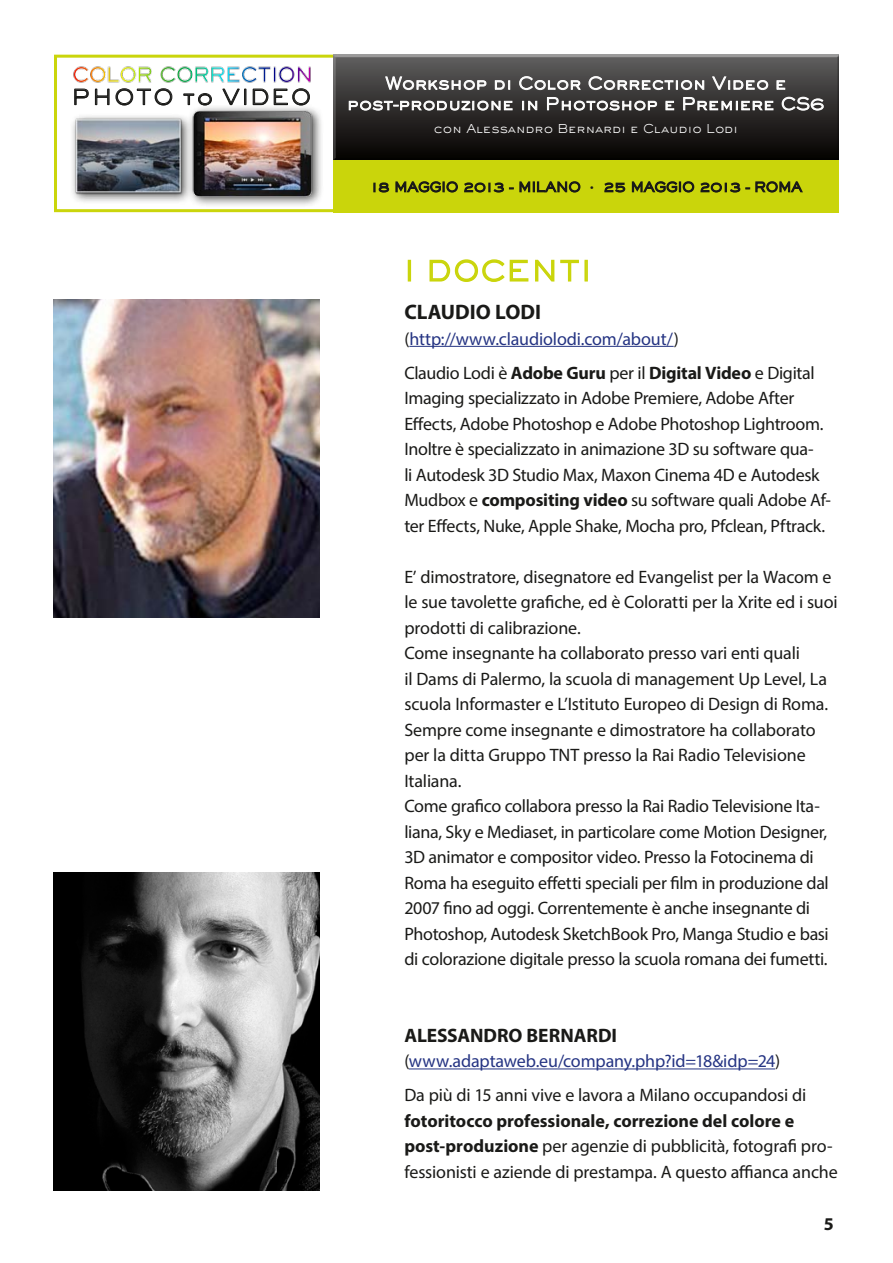
<style>
.page{position:relative;width:893px;height:1263px;background:#fff}
.page>*{position:absolute;margin:0;border:0;box-sizing:border-box;transform-origin:0 0}
.t1{font:27px "Rosy F Flight";letter-spacing:.05em;color:#cad50b}
.t2{font:700 21px "Myriad Pro";color:#1a1a18}
.t3{font:20.85px "Rosy F Flight";letter-spacing:.08em;color:#1a1a18}
.t4{font:700 19.5px "Myriad Pro";letter-spacing:-.005em;color:#1a1a18}
.t5{font:18px/25.5px "Myriad Pro";letter-spacing:-.015em;color:#1a1a18}
.t6{font:18px "Myriad Pro";letter-spacing:-.01em;color:#253483}
.t7{font:700 18px "Myriad Pro";color:#1a1a18}
.t8{font:16.5px/20.5px "Rosy F Flight";color:#fff;text-align:center}
.t9{font:12px "Rosy F Flight";color:#fff}
.s1{color:#1a1a18}
.s2{font-weight:700}
</style>
<div class="page">
<div style="left:54px;top:55px;width:785px;height:157px;border:3px solid #cad50b"></div>
<div style="left:333px;top:53px;width:507px;height:109px;background:#1a1a18;opacity:.75"></div>
<svg style="left:385px;top:73px;width:102px;height:21px;background:#6d6c6c"></svg>
<svg style="left:495px;top:80px;width:15px;height:10px"></svg>
<svg style="left:519px;top:76px;width:63px;height:14px"></svg>
<svg style="left:588px;top:76px;width:117px;height:14px;background:#7e7d7d"></svg>
<svg style="left:711px;top:76px;width:58px;height:14px"></svg>
<svg style="left:776px;top:80px;width:10px;height:10px"></svg>
<svg style="left:348px;top:100px;width:165px;height:11px;background:#807e7e"></svg>
<svg style="left:522px;top:100px;width:16px;height:11px"></svg>
<svg style="left:547px;top:97px;width:110px;height:14px;background:#706f6e"></svg>
<svg style="left:665px;top:100px;width:9px;height:11px"></svg>
<svg style="left:683px;top:97px;width:91px;height:14px"></svg>
<svg style="left:781px;top:96px;width:43px;height:15px"></svg>
<div style="left:334px;top:161px;width:505px;height:52px;background:#cad50b"></div>
<svg style="left:373px;top:181px;width:208px;height:12px"></svg>
<svg style="left:604px;top:181px;width:199px;height:12px"></svg>
<div style="left:70px;top:104px;width:254px;height:104px;background:#1a1a18;opacity:.75"></div>
<img style="left:56px;top:77px;width:278px;height:126px">
<svg style="left:74px;top:88px;width:15px;height:17px"></svg>
<svg style="left:95px;top:88px;width:78px;height:18px"></svg>
<svg style="left:183px;top:93px;width:29px;height:13px"></svg>
<svg style="left:222px;top:88px;width:24px;height:17px"></svg>
<svg style="left:253px;top:88px;width:57px;height:18px"></svg>
<img style="left:72px;top:66px;width:240px;height:18px">
<hr style="left:409px;top:346px;width:265px;height:1px;background:#253483">
<hr style="left:409px;top:1068px;width:366px;height:1px;background:#253483">
<div style="left:408px;top:260px;width:3px;height:22px;border:2px solid #cad50b"></div>
<svg style="left:429px;top:259px;width:150px;height:23px"></svg>
<div style="left:584px;top:260px;width:4px;height:22px;border:2px solid #cad50b"></div>
<img style="left:54px;top:300px;width:266px;height:318px">
<img style="left:54px;top:873px;width:266px;height:318px">
<p class="t3" style="left:72px;top:83px;width:240px">PHOTO to VIDEO</p>
<p class="t8" style="left:347px;top:73px;width:479px">Workshop di Color Correction Video e post-produzione in Photoshop e Premiere CS6</p>
<p class="t9" style="left:434px;top:120px;width:306px">con Alessandro Bernardi e Claudio Lodi</p>
<p class="t1" style="left:404px;top:253px;width:188px">I DOCENTI</p>
<p class="t2" style="left:404px;top:298px;width:138px">CLAUDIO LODI</p>
<p class="t6" style="left:404px;top:327px;width:276px"><span class="s1">(</span>http://www.claudiolodi.com/about/<span class="s1">)</span></p>
<p class="t5" style="left:404px;top:359px;width:428px">Claudio Lodi è <span class="s2">Adobe Guru</span> per il <span class="s2">Digital Video</span> e Digital Imaging specializzato in Adobe Premiere, Adobe After Effects, Adobe Photoshop e Adobe Photoshop Lightroom.<br>Inoltre è specializzato in animazione 3D su software qua-<br>li Autodesk 3D Studio Max, Maxon Cinema 4D e Autodesk Mudbox e <span class="s2">compositing video</span> su software quali Adobe Af&shy;ter Effects, Nuke, Apple Shake, Mocha pro, Pfclean, Pftrack.</p>
<p class="t5" style="left:404px;top:563px;width:435px">E’ dimostratore, disegnatore ed Evangelist per la Wacom e le sue tavolette grafiche, ed è Coloratti per la Xrite ed i suoi prodotti di calibrazione.</p>
<p class="t5" style="left:404px;top:640px;width:425px">Come insegnante ha collaborato presso vari enti quali<br>il Dams di Palermo, la scuola di management Up Level, La scuola Informaster e L’Istituto Europeo di Design di Roma.<br>Sempre come insegnante e dimostratore ha collaborato per la ditta Gruppo TNT presso la Rai Radio Televisione Italiana.</p>
<p class="t5" style="left:404px;top:793px;width:426px">Come grafico collabora presso la Rai Radio Televisione Ita&shy;liana, Sky e Mediaset, in particolare come Motion Designer, 3D animator e compositor video. Presso la Fotocinema di Roma ha eseguito effetti speciali per film in produzione dal 2007 fino ad oggi. Correntemente è anche insegnante di Photoshop, Autodesk SketchBook Pro, Manga Studio e basi di colorazione digitale presso la scuola romana dei fumetti.</p>
<p class="t4" style="left:404px;top:1022px;width:214px">ALESSANDRO BERNARDI</p>
<p class="t6" style="left:404px;top:1050px;width:377px"><span class="s1">(</span>www.adaptaweb.eu/company.php?id=18&amp;idp=24<span class="s1">)</span></p>
<p class="t5" style="left:404px;top:1082px;width:435px">Da più di 15 anni vive e lavora a Milano occupandosi di <span class="s2">fotoritocco professionale, correzione del colore e post-produzione</span> per agenzie di pubblicità, fotografi pro&shy;fessionisti e aziende di prestampa. A questo affianca anche</p>
<p class="t7" style="left:824px;top:1212px;width:11px">5</p>
</div>
